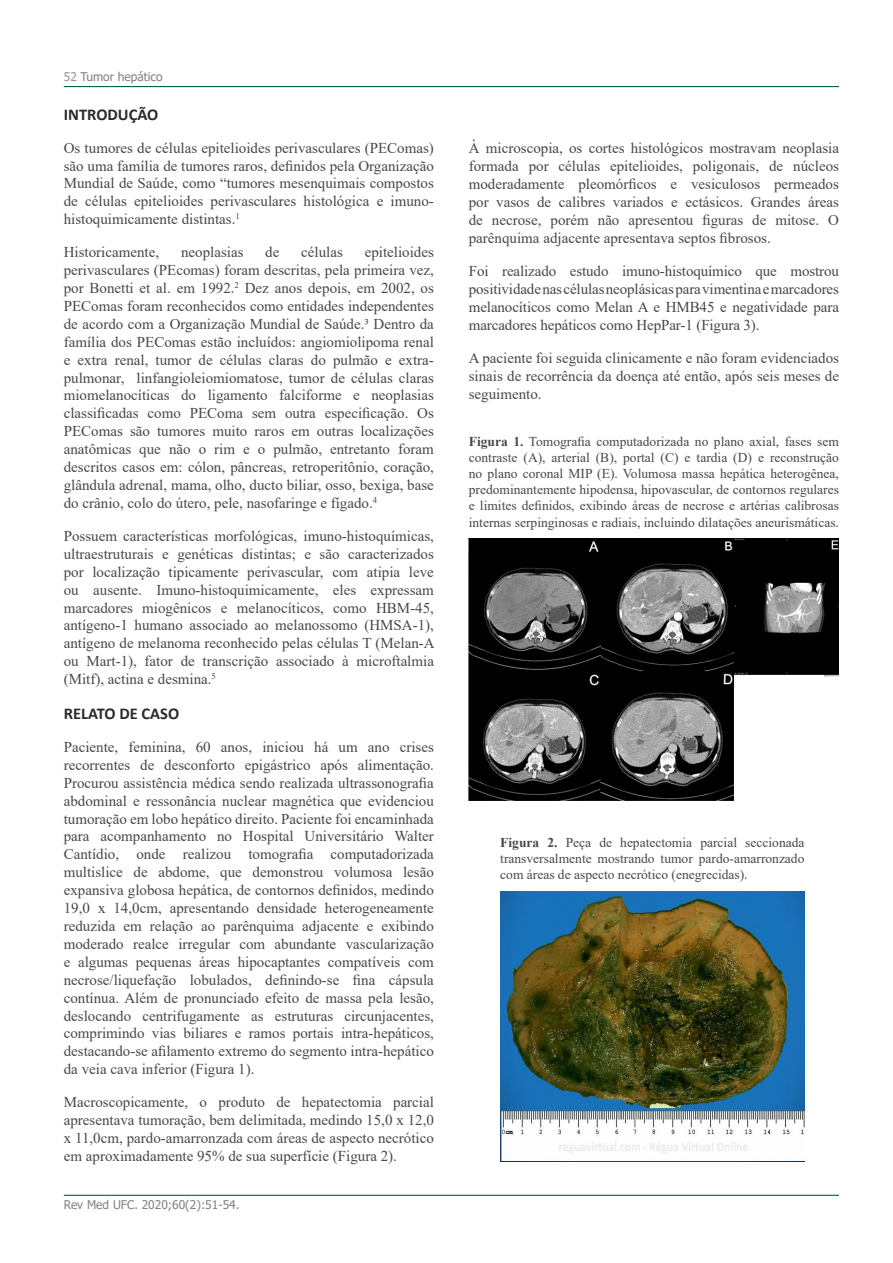
<style>
.page{position:relative;width:893px;height:1263px;background:#fff}
.page>*{position:absolute;margin:0;border:0;box-sizing:border-box;transform-origin:0 0}
.t1{font:700 16.5px "Calibri";color:#2b292a}
.t2{font:15px/17.9px "Times New Roman";color:#464748;text-align:justify}
.t3{font:13.5px/16.2px "Times New Roman";color:#464748;text-align:justify}
.t4{font:12px "Tahoma";color:#808285}
.s1{color:#939598}
.s2{font-weight:700}
</style>
<div class="page">
<hr style="left:64px;top:86px;width:775px;height:1px;background:#00683b">
<hr style="left:64px;top:1195px;width:775px;height:1px;background:#00683b">
<img style="left:469px;top:539px;width:370px;height:261px">
<img style="left:500px;top:891px;width:304px;height:270px">
<p class="t4" style="left:64px;top:69px;width:100px"><span class="s1">52</span> Tumor hepático</p>
<p class="t1" style="left:64px;top:103px;width:96px">INTRODUÇÃO</p>
<p class="t2" style="left:64px;top:138px;width:372px">Os tumores de células epitelioides perivasculares (PEComas) são uma família de tumores raros, definidos pela Organização Mundial de Saúde, como “tumores mesenquimais compostos de células epitelioides perivasculares histológica e imuno&shy;histoquimicamente distintas.<sup>1</sup></p>
<p class="t2" style="left:64px;top:243px;width:97px">Historicamente,</p>
<p class="t2" style="left:181px;top:243px;width:64px">neoplasias</p>
<p class="t2" style="left:265px;top:243px;width:16px">de</p>
<p class="t2" style="left:301px;top:243px;width:43px">células</p>
<p class="t2" style="left:64px;top:243px;width:372px;text-indent:301px">epitelioides perivasculares (PEcomas) foram descritas, pela primeira vez, por Bonetti et al. em 1992.<sup>2</sup> Dez anos depois, em 2002, os PEComas foram reconhecidos como entidades independentes de acordo com a Organização Mundial de Saúde.³ Dentro da família dos PEComas estão incluídos: angiomiolipoma renal e extra renal, tumor de células claras do pulmão e extra&shy;pulmonar, linfangioleiomiomatose, tumor de células claras miomelanocíticas do ligamento falciforme e neoplasias classificadas como PEComa sem outra especificação. Os PEComas são tumores muito raros em outras localizações anatômicas que não o rim e o pulmão, entretanto foram descritos casos em: cólon, pâncreas, retroperitônio, coração, glândula adrenal, mama, olho, ducto biliar, osso, bexiga, base do crânio, colo do útero, pele, nasofaringe e fígado.<sup>4</sup></p>
<p class="t2" style="left:64px;top:526px;width:372px">Possuem características morfológicas, imuno-histoquímicas, ultraestruturais e genéticas distintas; e são caracterizados por localização tipicamente perivascular, com atipia leve ou ausente. Imuno-histoquimicamente, eles expressam marcadores miogênicos e melanocíticos, como HBM-45, antígeno-1 humano associado ao melanossomo (HMSA-1), antígeno de melanoma reconhecido pelas células T (Melan-A ou Mart-1), fator de transcrição associado à microftalmia (Mitf), actina e desmina.<sup>5</sup></p>
<p class="t1" style="left:64px;top:702px;width:117px">RELATO DE CASO</p>
<p class="t2" style="left:64px;top:737px;width:372px">Paciente, feminina, 60 anos, iniciou há um ano crises recorrentes de desconforto epigástrico após alimentação.<br>Procurou assistência médica sendo realizada ultrassonografia abdominal e ressonância nuclear magnética que evidenciou tumoração em lobo hepático direito. Paciente foi encaminhada para acompanhamento no Hospital Universitário Walter Cantídio, onde realizou tomografia computadorizada multislice de abdome, que demonstrou volumosa lesão expansiva globosa hepática, de contornos definidos, medindo 19,0 x 14,0cm, apresentando densidade heterogeneamente reduzida em relação ao parênquima adjacente e exibindo moderado realce irregular com abundante vascularização e algumas pequenas áreas hipocaptantes compatíveis com necrose/liquefação lobulados, definindo-se fina cápsula contínua. Além de pronunciado efeito de massa pela lesão, deslocando centrifugamente as estruturas circunjacentes, comprimindo vias biliares e ramos portais intra-hepáticos, destacando-se afilamento extremo do segmento intra-hepático da veia cava inferior (Figura 1).</p>
<p class="t2" style="left:64px;top:1093px;width:372px">Macroscopicamente, o produto de hepatectomia parcial apresentava tumoração, bem delimitada, medindo 15,0 x 12,0 x 11,0cm, pardo-amarronzada com áreas de aspecto necrótico em aproximadamente 95% de sua superfície (Figura 2).</p>
<p class="t4" style="left:64px;top:1197px;width:177px">Rev Med UFC. 2020;60(2):51-54.</p>
<p class="t2" style="left:469px;top:138px;width:372px">À microscopia, os cortes histológicos mostravam neoplasia formada por células epitelioides, poligonais, de núcleos moderadamente pleomórficos e vesiculosos permeados por vasos de calibres variados e ectásicos. Grandes áreas de necrose, porém não apresentou figuras de mitose. O parênquima adjacente apresentava septos fibrosos.</p>
<p class="t2" style="left:469px;top:261px;width:372px">Foi realizado estudo imuno-histoquímico que mostrou positividade nas células neoplásicas para vimentina e marcadores melanocíticos como Melan A e HMB45 e negatividade para marcadores hepáticos como HepPar-1 (Figura 3).</p>
<p class="t2" style="left:469px;top:348px;width:372px">A paciente foi seguida clinicamente e não foram evidenciados sinais de recorrência da doença até então, após seis meses de seguimento.</p>
<p class="t3" style="left:469px;top:433px;width:372px"><span class="s2">Figura 1.</span> Tomografia computadorizada no plano axial, fases sem contraste (A), arterial (B), portal (C) e tardia (D) e reconstrução no plano coronal MIP (E). Volumosa massa hepática heterogênea, predominantemente hipodensa, hipovascular, de contornos regulares e limites definidos, exibindo áreas de necrose e artérias calibrosas internas serpinginosas e radiais, incluindo dilatações aneurismáticas.</p>
<p class="t3" style="left:500px;top:834px;width:306px"><span class="s2">Figura 2.</span> Peça de hepatectomia parcial seccionada transversalmente mostrando tumor pardo-amarronzado com áreas de aspecto necrótico (enegrecidas).</p>
</div>
